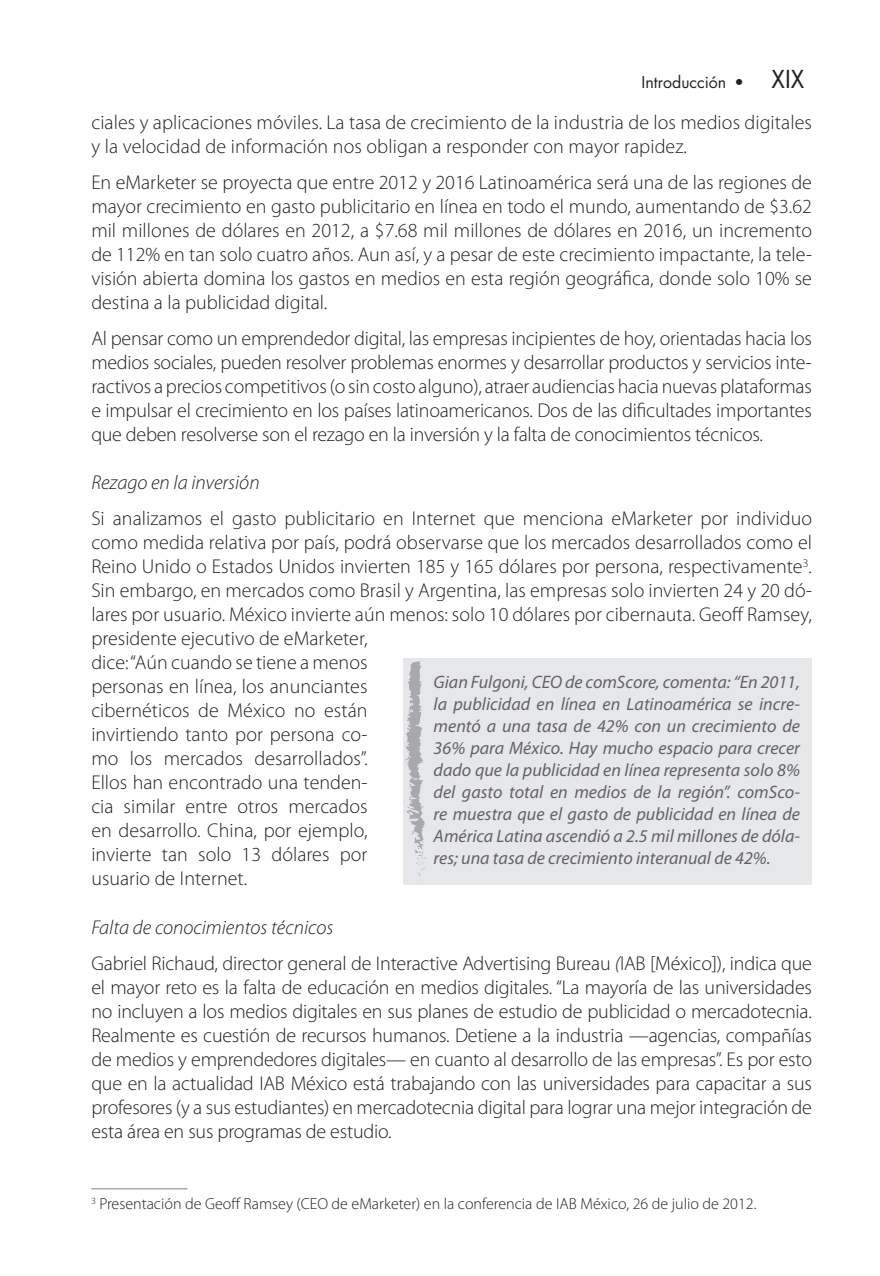
<style>
.page{position:relative;width:880px;height:1276px;background:#fff}
.page>*{position:absolute;margin:0;border:0;box-sizing:border-box;transform-origin:0 0}
.t1{font:300 20px/24px "Myriad Pro";color:#231f20}
.t2{font:italic 300 20px "Myriad Pro";color:#231f20}
.t3{font:italic 18px/22px "Myriad Pro";color:#636366;text-align:justify}
.t4{font:300 16px "Myriad Pro";color:#231f20}
.t5{font:16px "Futura Std";color:#231f20}
.s1{font-size:24px}
.s2{font-style:italic}
</style>
<div class="page">
<hr style="left:91px;top:1188px;width:96px;height:1px;background:#808285">
<div style="left:403px;top:658px;width:408px;height:227px;background:#e6e7e9"></div>
<svg style="left:404px;top:660px;width:22px;height:216px"></svg>
<p class="t5" style="left:641px;top:75px;width:164px">Introducción • <span class="s1">XIX</span></p>
<p class="t1" style="left:91px;top:112px;width:721px">ciales y aplicaciones móviles. La tasa de crecimiento de la industria de los medios digitales y la velocidad de información nos obligan a responder con mayor rapidez.</p>
<p class="t1" style="left:91px;top:172px;width:722px;text-align:justify">En eMarketer se proyecta que entre 2012 y 2016 Latinoamérica será una de las regiones de mayor crecimiento en gasto publicitario en línea en todo el mundo, aumentando de $3.62 mil millones de dólares en 2012, a $7.68 mil millones de dólares en 2016, un incremento de 112% en tan solo cuatro años. Aun así, y a pesar de este crecimiento impactante, la tele&shy;visión abierta domina los gastos en medios en esta región geográfica, donde solo 10% se destina a la publicidad digital.</p>
<p class="t1" style="left:91px;top:328px;width:721px;text-align:justify">Al pensar como un emprendedor digital, las empresas incipientes de hoy, orientadas hacia los medios sociales, pueden resolver problemas enormes y desarrollar productos y servicios inte&shy;ractivos a precios competitivos (o sin costo alguno), atraer audiencias hacia nuevas plataformas e impulsar el crecimiento en los países latinoamericanos. Dos de las dificultades importantes que deben resolverse son el rezago en la inversión y la falta de conocimientos técnicos.</p>
<p class="t2" style="left:91px;top:475px;width:170px">Rezago en la inversión</p>
<p class="t1" style="left:91px;top:508px;width:722px">Si analizamos el gasto publicitario en Internet que menciona eMarketer por individuo como medida relativa por país, podrá observarse que los mercados desarrollados como el Reino Unido o Estados Unidos invierten 185 y 165 dólares por persona, respectivamente<sup>3</sup>.<br>Sin embargo, en mercados como Brasil y Argentina, las empresas solo invierten 24 y 20 dó&shy;lares por usuario. México invierte aún menos: solo 10 dólares por cibernauta. Geoff Ramsey, presidente ejecutivo de eMarketer,<br>dice: “Aún cuando se tiene a menos<br>personas en línea, los anunciantes<br>cibernéticos de México no están<br>invirtiendo tanto por persona co-<br>mo los mercados desarrollados”.<br>Ellos han encontrado una tenden-<br>cia similar entre otros mercados<br>en desarrollo. China, por ejemplo,<br>invierte tan solo 13 dólares por<br>usuario de Internet.</p>
<p class="t1" style="left:91px;top:910px;width:722px;line-height:36px"><span class="s2">Falta de conocimientos técnicos<br></span>Gabriel Richaud, director general de Interactive Advertising Bureau <span class="s2">(</span>IAB [México]), indica que</p>
<p class="t1" style="left:91px;top:976px;width:722px;text-align:justify">el mayor reto es la falta de educación en medios digitales. “La mayoría de las universidades no incluyen a los medios digitales en sus planes de estudio de publicidad o mercadotecnia.<br>Realmente es cuestión de recursos humanos. Detiene a la industria —agencias, compañías de medios y emprendedores digitales— en cuanto al desarrollo de las empresas”. Es por esto que en la actualidad IAB México está trabajando con las universidades para capacitar a sus profesores (y a sus estudiantes) en mercadotecnia digital para lograr una mejor integración de esta área en sus programas de estudio.</p>
<p class="t3" style="left:433px;top:672px;width:368px">Gian Fulgoni, CEO de comScore, comenta: “En 2011, la publicidad en línea en Latinoamérica se incre&shy;mentó a una tasa de 42% con un crecimiento de 36% para México. Hay mucho espacio para crecer dado que la publicidad en línea representa solo 8% del gasto total en medios de la región”. comSco&shy;re muestra que el gasto de publicidad en línea de América Latina ascendió a 2.5 mil millones de dóla&shy;res; una tasa de crecimiento interanual de 42%.</p>
<p class="t4" style="left:91px;top:1197px;width:666px"><sup>3</sup> Presentación de Geoff Ramsey (CEO de eMarketer) en la conferencia de IAB México, 26 de julio de 2012.</p>
</div>
